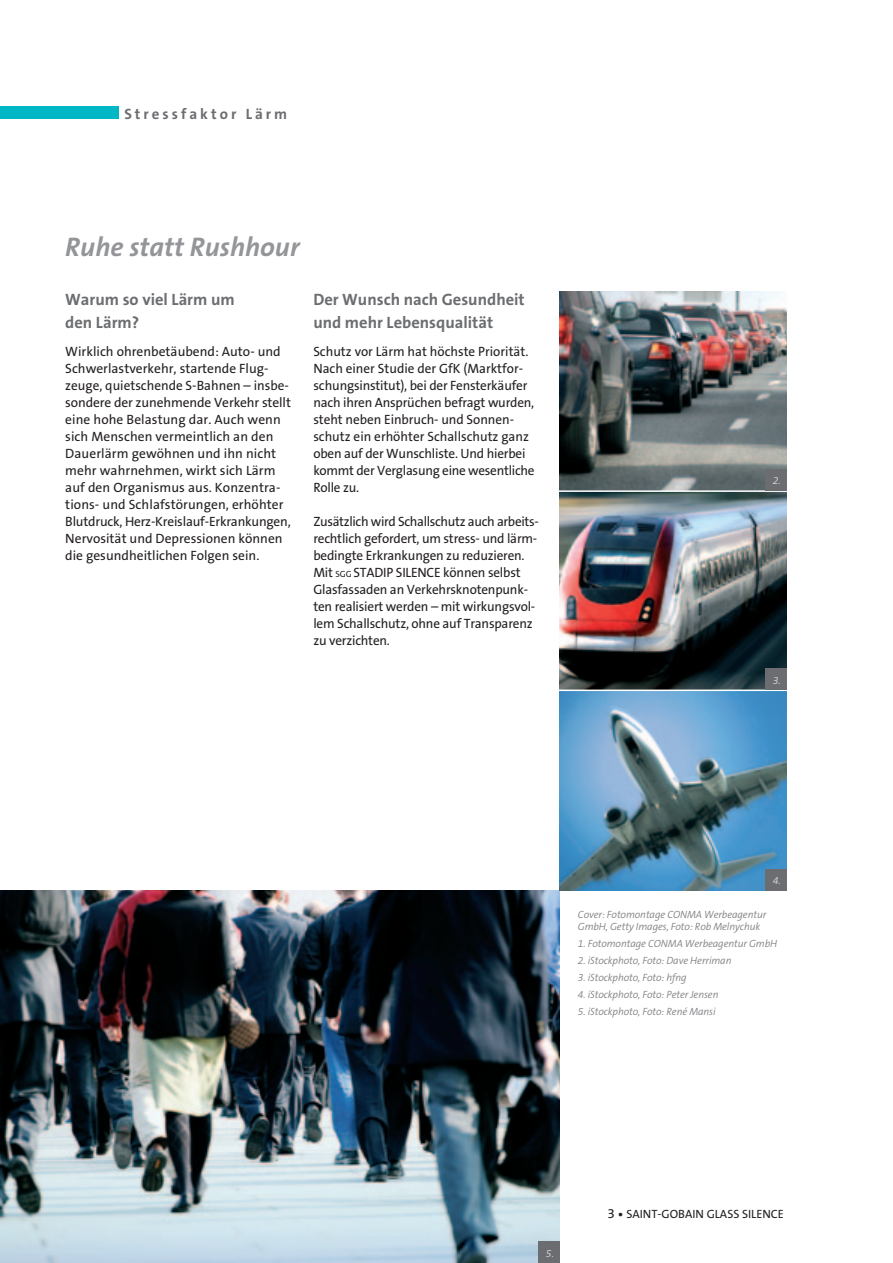
<style>
.page{position:relative;width:893px;height:1263px;background:#fff}
.page>*{position:absolute;margin:0;border:0;box-sizing:border-box;transform-origin:0 0}
.t1{font:italic 700 27px "The Sans B7";color:#939598}
.t2{font:700 16.5px/22.6px "The Sans B7";color:#6c6d70}
.t3{font:700 15px "The Sans B7";letter-spacing:.2em;color:#6c6d70}
.t4{font:13.5px/17px "The Sans B5 Plain";letter-spacing:-.005em;color:#231f20}
.t5{font:12px "The Sans B5 Plain";color:#231f20}
.t6{font:italic 300 10.5px/12px "The Sans B4";letter-spacing:-.01em;color:#808285}
.t7{font:italic 300 10.5px "The Sans B4";color:#d9dadc}
.s1{font-size:9px}
.s2{font-size:13.5px}
.s3{font-size:15px}
</style>
<div class="page">
<img style="left:0;top:890px;width:560px;height:373px">
<img style="left:560px;top:292px;width:227px;height:198px">
<img style="left:560px;top:492px;width:227px;height:197px">
<img style="left:560px;top:691px;width:227px;height:199px">
<div style="left:0;top:106px;width:119px;height:13px;background:#00b7c5"></div>
<div style="left:765px;top:469px;width:22px;height:21px;background:#6c6d70"></div>
<div style="left:765px;top:668px;width:22px;height:21px;background:#6c6d70"></div>
<div style="left:765px;top:869px;width:22px;height:21px;background:#6c6d70"></div>
<div style="left:539px;top:1242px;width:21px;height:21px;background:#6c6d70"></div>
<p class="t3" style="left:124px;top:106px;width:164px">Stressfaktor Lärm</p>
<h1 class="t1" style="left:65px;top:232px;width:236px">Ruhe statt Rushhour</h1>
<p class="t2" style="left:65px;top:288px;width:171px">Warum so viel Lärm um den Lärm?</p>
<p class="t2" style="left:313px;top:288px;width:213px">Der Wunsch nach Gesundheit und mehr Lebensqualität</p>
<p class="t4" style="left:65px;top:343px;width:227px">Wirklich ohrenbetäubend: Auto- und Schwerlastverkehr, startende Flug&shy;zeuge, quietschende S-Bahnen – insbe&shy;sondere der zunehmende Verkehr stellt eine hohe Belastung dar. Auch wenn sich Menschen vermeintlich an den Dauerlärm gewöhnen und ihn nicht mehr wahrnehmen, wirkt sich Lärm auf den Organismus aus. Konzentra&shy;tions- und Schlafstörungen, erhöhter Blutdruck, Herz-Kreislauf-Erkrankungen, Nervosität und Depressionen können die gesundheitlichen Folgen sein.</p>
<p class="t4" style="left:313px;top:343px;width:223px">Schutz vor Lärm hat höchste Priorität.<br>Nach einer Studie der GfK (Marktfor&shy;schungsinstitut), bei der Fensterkäufer nach ihren Ansprüchen befragt wurden, steht neben Einbruch- und Sonnen&shy;schutz ein erhöhter Schallschutz ganz oben auf der Wunschliste. Und hierbei kommt der Verglasung eine wesentliche Rolle zu.</p>
<p class="t4" style="left:313px;top:513px;width:227px">Zusätzlich wird Schallschutz auch arbeits&shy;rechtlich gefordert, um stress- und lärm&shy;bedingte Erkrankungen zu reduzieren.<br>Mit <span class="s1">SGG</span> Stadip</p>
<p class="t4" style="left:313px;top:564px;width:223px;text-indent:130px">können selbst<br>Glasfassaden an Verkehrsknotenpunk&shy;ten realisiert werden – mit wirkungsvol&shy;lem Schallschutz, ohne auf Transparenz zu verzichten.</p>
<p class="t4" style="left:396px;top:564px;width:14px">Silence</p>
<p class="t7" style="left:773px;top:475px;width:10px">2.</p>
<p class="t7" style="left:773px;top:674px;width:10px">3.</p>
<p class="t7" style="left:773px;top:875px;width:10px">4.</p>
<p class="t6" style="left:578px;top:909px;width:190px">Cover: Fotomontage Conma Werbeagentur<br>GmbH, Getty Images, Foto: Rob Melnychuk</p>
<p class="t6" style="left:578px;top:938px;width:201px">1. Fotomontage Conma Werbeagentur GmbH</p>
<p class="t6" style="left:578px;top:955px;width:155px">2. iStockphoto, Foto: Dave Herriman</p>
<p class="t6" style="left:578px;top:972px;width:110px">3. iStockphoto, Foto: hfng</p>
<p class="t6" style="left:578px;top:989px;width:142px">4. iStockphoto, Foto: Peter Jensen</p>
<p class="t6" style="left:578px;top:1006px;width:139px">5. iStockphoto, Foto: René Mansi</p>
<p class="t7" style="left:546px;top:1248px;width:10px">5.</p>
<p class="t5" style="left:607px;top:1207px;width:178px"><span class="s2">3</span> <span class="s3">•</span> SAINT-GOBAIN GLASS SILENCE</p>
</div>
